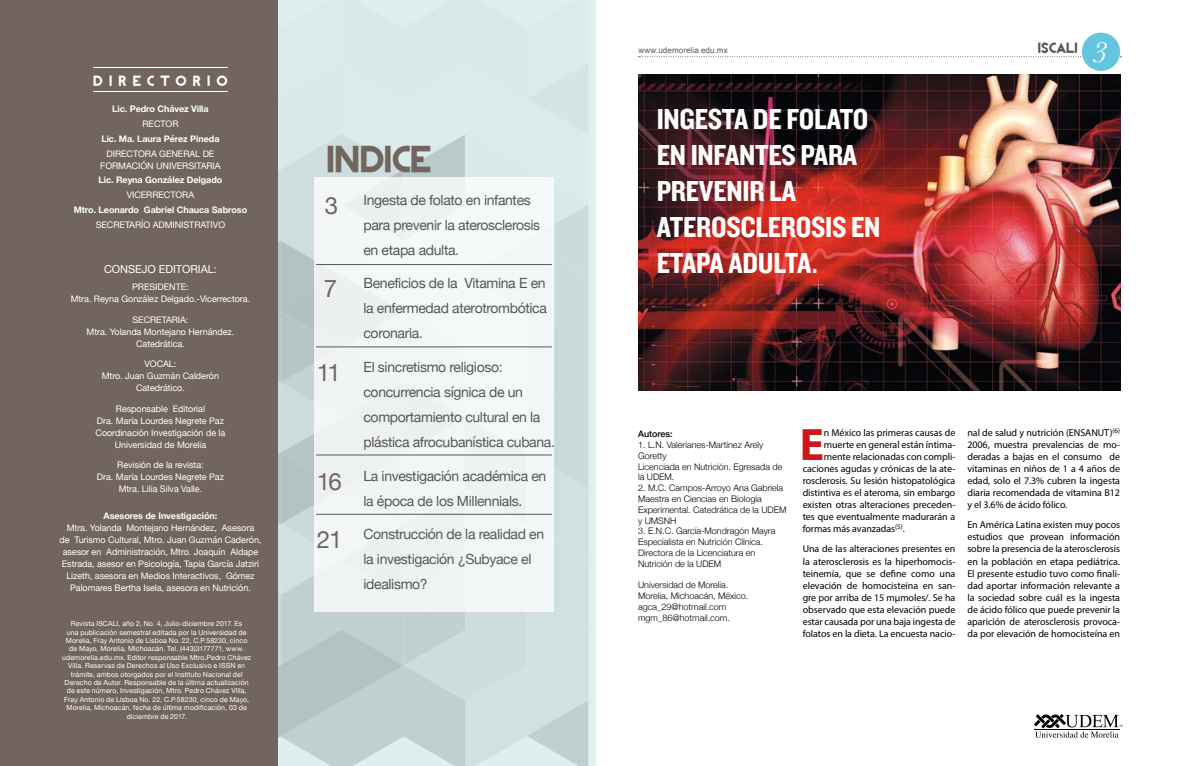
<style>
.page{position:relative;width:1191px;height:766px;background:#fff}
.page>*{position:absolute;margin:0;border:0;box-sizing:border-box;transform-origin:0 0}
.t1{font:700 45.6px "Myriad Pro";color:#cd171a}
.t2{font:36px "REVOLUTION";letter-spacing:-.025em;color:#72655d}
.t3{font:30px/36px "Knockout HTF50 Welterweight";letter-spacing:-.01em;color:#fff}
.t4{font:italic 30px "Baskerville";color:#fff}
.t5{font:24px "Helvetica Neue";color:#72655d}
.t6{font:14px/25px "Helvetica Neue";letter-spacing:-.025em;color:#575756}
.t7{font:14px "REVOLUTION";letter-spacing:.42em;color:#fff}
.t8{font:14px "REVOLUTION";letter-spacing:-.02em;color:#575756}
.t9{font:11px "Helvetica Neue";letter-spacing:-.005em;color:#fff}
.t10{font:10px/12px "Myriad Pro";letter-spacing:-.005em;color:#000;text-align:justify}
.t11{font:9px/12px "Helvetica Neue";letter-spacing:-.005em;color:#fff;text-align:center}
.t12{font:300 9px/10.8px "Helvetica Neue";color:#000}
.t13{font:700 9px "Helvetica Neue";letter-spacing:-.005em;color:#fff}
.t14{font:500 9px "Helvetica Neue";color:#000}
.t15{font:8px "Arial";letter-spacing:.015em;color:#575756}
.t16{font:7px/8.4px "Helvetica Neue";letter-spacing:.015em;color:#fff;text-align:center}
</style>
<div class="page">
<svg style="left:1034px;top:714px;width:88px;height:23px"></svg>
<svg style="left:638px;top:56px;width:483px;height:1px"></svg>
<div style="left:1081px;top:33px;width:39px;height:38px;background:#64c5de;border-radius:50%"></div>
<img style="left:638px;top:74px;width:482px;height:316px">
<svg style="left:278px;top:0;width:310px;height:765px;background:#ceddde"></svg>
<div style="left:0;top:0;width:278px;height:765px;background:#72655d"></div>
<hr style="left:93px;top:91px;width:135px;height:1px;background:#fff">
<hr style="left:93px;top:67px;width:135px;height:1px;background:#fff">
<div style="left:315px;top:177px;width:239px;height:434px;background:#f2f6f6"></div>
<hr style="left:316px;top:264px;width:236px;height:1px;background:#575756">
<hr style="left:316px;top:346px;width:236px;height:1px;background:#575756">
<hr style="left:316px;top:454px;width:236px;height:1px;background:#575756">
<hr style="left:316px;top:514px;width:236px;height:1px;background:#575756">
<h3 class="t7" style="left:93px;top:69px;width:136px">DIRECTORIO</h3>
<p class="t13" style="left:112px;top:102px;width:98px">Lic. Pedro Chávez Villa</p>
<p class="t11" style="left:142px;top:118px;width:38px">RECTOR</p>
<p class="t13" style="left:101px;top:131px;width:120px">Lic. Ma. Laura Pérez Pineda</p>
<p class="t11" style="left:100px;top:148px;width:122px">DIRECTORA GENERAL DE<br>FORMACIÓN UNIVERSITARIA</p>
<p class="t13" style="left:99px;top:173px;width:125px">Lic. Reyna González Delgado</p>
<p class="t11" style="left:127px;top:189px;width:69px">VICERRECTORA</p>
<p class="t13" style="left:74px;top:203px;width:175px">Mtro. Leonardo Gabriel Chauca Sabroso</p>
<p class="t11" style="left:96px;top:219px;width:131px">SECRETARÍO ADMINISTRATIVO</p>
<p class="t9" style="left:104px;top:261px;width:114px">CONSEJO EDITORIAL:</p>
<p class="t11" style="left:71px;top:281px;width:181px">PRESIDENTE:<br>Mtra. Reyna González Delgado.-Vicerrectora.</p>
<p class="t11" style="left:87px;top:314px;width:149px">SECRETARIA:<br>Mtra. Yolanda Montejano Hernández.<br>Catedrática.</p>
<p class="t11" style="left:102px;top:358px;width:119px">VOCAL:<br>Mtro. Juan Guzmán Calderón<br>Catedrático.</p>
<p class="t11" style="left:96px;top:403px;width:131px">Responsable Editorial<br>Dra. María Lourdes Negrete Paz<br>Coordinación Investigación de la<br>Universidad de Morelia</p>
<p class="t11" style="left:97px;top:459px;width:129px">Revisión de la revista:<br>Dra. María Lourdes Negrete Paz<br>Mtra. Lilia Silva Valle.</p>
<p class="t13" style="left:104px;top:509px;width:115px">Asesores de Investigación:</p>
<p class="t11" style="left:59px;top:522px;width:204px">Mtra. Yolanda Montejano Hernández, Asesora<br>de Turismo Cultural, Mtro. Juan Guzmán Caderón, asesor en Administración, Mtro. Joaquín Aldape Estrada, asesor en Psicología, Tapia García Jatziri Lizeth, asesora en Medios Interactivos, Gómez Palomares Bertha Isela, asesora en Nutrición.</p>
<p class="t16" style="left:62px;top:619px;width:190px">Revista ISCALI, año 2, No. 4, Julio-diciembre 2017. Es<br>una publicación semestral editada por la Universidad de Morelia, Fray Antonio de Lisboa No. 22, C.P.58230, cinco de Mayo, Morelia, Michoacán. Tel. (443)3177771, www. udemorelia.edu.mx. Editor responsable Mtro.Pedro Chávez Villa. Reservas de Derechos al Uso Exclusivo e ISSN en trámite, ambos otorgados por el Instituto Nacional del Derecho de Autor. Responsable de la última actualización de este número, Investigación, Mtro. Pedro Chávez Villa, Fray Antonio de Lisboa No. 22, C.P.58230, cinco de Mayo, Morelia, Michoacán, fecha de última modificación, 03 de diciembre de 2017.</p>
<h2 class="t2" style="left:326px;top:128px;width:107px">INDICE</h2>
<h3 class="t5" style="left:325px;top:188px;width:15px">3</h3>
<h3 class="t5" style="left:324px;top:271px;width:15px">7</h3>
<h3 class="t5" style="left:317px;top:355px;width:25px">11</h3>
<h3 class="t5" style="left:317px;top:464px;width:26px">16</h3>
<h3 class="t5" style="left:317px;top:522px;width:27px">21</h3>
<h3 class="t6" style="left:363px;top:188px;width:178px">Ingesta de folato en infantes para prevenir la aterosclerosis en etapa adulta.</h3>
<h3 class="t6" style="left:363px;top:272px;width:185px;text-align:justify">Beneficios de la Vitamina E en la enfermedad aterotrombótica coronaria.</h3>
<h3 class="t6" style="left:363px;top:355px;width:193px">El sincretismo religioso: concurrencia sígnica de un comportamiento cultural en la plástica afrocubanística cubana.</h3>
<h3 class="t6" style="left:363px;top:464px;width:184px">La investigación académica en la época de los Millennials.</h3>
<h3 class="t6" style="left:363px;top:522px;width:182px">Construcción de la realidad en la investigación ¿Subyace el idealismo?</h3>
<p class="t15" style="left:638px;top:45px;width:91px">www.udemorelia.edu.mx</p>
<h3 class="t8" style="left:1037px;top:36px;width:41px">ISCALI</h3>
<h3 class="t4" style="left:1092px;top:32px;width:16px">3</h3>
<h3 class="t3" style="left:656px;top:102px;width:225px">INGESTA DE FOLATO<br>EN INFANTES PARA<br>PREVENIR LA<br>ATEROSCLEROSIS EN<br>ETAPA ADULTA.</h3>
<p class="t14" style="left:638px;top:426px;width:36px">Autores:</p>
<p class="t12" style="left:638px;top:438px;width:146px">1. L.N. Valerianes-Martínez Arely<br>Goretty<br>Licenciada en Nutrición. Egresada de la UDEM.</p>
<p class="t12" style="left:638px;top:481px;width:150px">2. M.C. Campos-Arroyo Ana Gabriela<br>Maestra en Ciencias en Biología<br>Experimental. Catedrática de la UDEM y UMSNH</p>
<p class="t12" style="left:638px;top:525px;width:139px">3. E.N.C. García-Mondragón Mayra<br>Especialista en Nutrición Clínica.<br>Directora de la Licenciatura en<br>Nutrición de la UDEM</p>
<p class="t12" style="left:638px;top:579px;width:112px">Universidad de Morelia.<br>Morelia, Michoacán, México. agca_29@hotmail.com mgm_86@hotmail.com.</p>
<h1 class="t1" style="left:799px;top:414px;width:26px">E</h1>
<p class="t10" style="left:824px;top:426px;width:133px">n México las primeras causas de</p>
<p class="t10" style="left:824px;top:438px;width:133px">muerte en general están íntima-</p>
<p class="t10" style="left:824px;top:450px;width:133px">mente relacionadas con compli-</p>
<p class="t10" style="left:802px;top:462px;width:154px">caciones agudas y crónicas de la ate-</p>
<p class="t10" style="left:802px;top:474px;width:154px">rosclerosis. Su lesión histopatológica</p>
<p class="t10" style="left:802px;top:486px;width:154px">distintiva es el ateroma, sin embargo</p>
<p class="t10" style="left:802px;top:498px;width:154px">existen otras alteraciones preceden-</p>
<p class="t10" style="left:802px;top:510px;width:154px">tes que eventualmente madurarán a</p>
<p class="t10" style="left:802px;top:522px;width:103px">formas más avanzadas<sup>(5)</sup>.</p>
<p class="t10" style="left:802px;top:543px;width:154px">Una de las alteraciones presentes en la aterosclerosis es la hiperhomocis&shy;teinemía, que se define como una elevación de homocisteína en san&shy;gre por arriba de 15 mµmoles/. Se ha observado que esta elevación puede estar causada por una baja ingesta de folatos en la dieta. La encuesta nacio-</p>
<p class="t10" style="left:967px;top:426px;width:154px">nal de salud y nutrición (ENSANUT)<sup>(6)<br></sup>2006, muestra prevalencias de mo&shy;deradas a bajas en el consumo de vitaminas en niños de 1 a 4 años de edad, solo el 7.3% cubren la ingesta diaria recomendada de vitamina B12 y el 3.6% de ácido fólico.</p>
<p class="t10" style="left:967px;top:519px;width:154px">En América Latina existen muy pocos estudios que provean información sobre la presencia de la aterosclerosis en la población en etapa pediátrica.<br>El presente estudio tuvo como finali&shy;dad aportar información relevante a la sociedad sobre cuál es la ingesta de ácido fólico que puede prevenir la aparición de aterosclerosis provoca&shy;da por elevación de homocisteína en</p>
</div>
